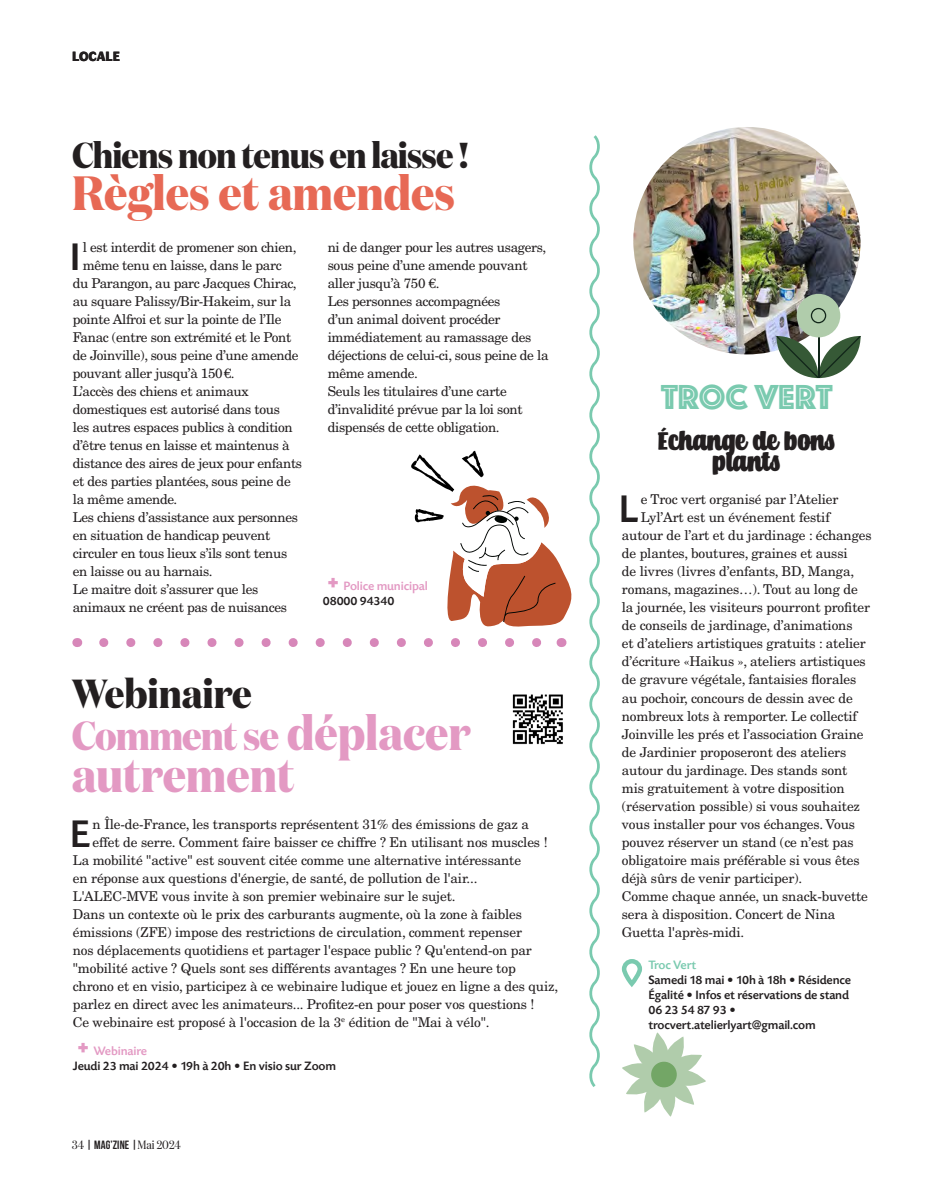
<style>
.page{position:relative;width:944px;height:1200px;background:#fff}
.page>*{position:absolute;margin:0;border:0;box-sizing:border-box;transform-origin:0 0}
.t1{font:700 48px "Domaine Disp Nar";color:#e76955}
.t2{font:700 48px "Domaine Disp Nar";color:#e399c3}
.t3{font:700 40.5px/42px "Domaine Disp Nar";letter-spacing:-.025em;color:#231f20}
.t4{font:500 40.35px "Today SB";color:#231f20}
.t5{font:700 36px "Domaine Disp Nar";letter-spacing:-.025em;color:#231f20}
.t6{font:36px "Phosphate Inline";color:#7acaaf}
.t7{font:27px/21px "Hamish";letter-spacing:-.01em;color:#231f20;text-align:center}
.t8{font:13.5px/18px "New Century Schlbk LT Std";letter-spacing:-.01em;color:#231f20}
.t9{font:900 13.5px "Faune Display";color:#231f20}
.t10{font:500 12.75px/15px "Today SB";letter-spacing:-.01em;color:#231f20}
.t11{font:500 12.75px "Today SB";letter-spacing:-.01em;color:#e399c3}
.t12{font:500 12.75px "Today SB";letter-spacing:-.025em;color:#7acaaf}
.t13{font:12px "Bebas Neue";letter-spacing:.01em;color:#231f20}
.s1{color:#e399c3}
.s2{font-size:48px;color:#e399c3}
.s3{font-family:"Domaine Disp Nar"}
</style>
<div class="page">
<div style="left:622px;top:958px;width:20px;height:27px;border:4px solid #7acaaf;border-radius:8px"></div>
<svg style="left:104px;top:638px;width:437px;height:9px"></svg>
<img style="left:512px;top:694px;width:51px;height:51px">
<svg style="left:589px;top:135px;width:11px;height:952px"></svg>
<img style="left:633px;top:127px;width:228px;height:227px;border-radius:114px">
<div style="left:797px;top:294px;width:43px;height:43px;background:#b0ccab;border-radius:50%"></div>
<svg style="left:811px;top:308px;width:15px;height:15px"></svg>
<svg style="left:776px;top:336px;width:85px;height:42px"></svg>
<svg style="left:622px;top:1032px;width:84px;height:84px"></svg>
<svg style="left:411px;top:450px;width:161px;height:177px"></svg>
<p class="t9" style="left:72px;top:46px;width:49px">LOCALE</p>
<h3 class="t5" style="left:72px;top:132px;width:398px">Chiens non tenus en laisse !</h3>
<h1 class="t1" style="left:72px;top:162px;width:385px">Règles et amendes</h1>
<h3 class="t4" style="left:70px;top:241px;width:12px">I</h3>
<p class="t8" style="left:83px;top:238px;width:215px">l est interdit de promener son chien,</p>
<p class="t8" style="left:328px;top:238px;width:222px">ni de danger pour les autres usagers, sous peine d’une amende pouvant aller jusqu’à 750 €.<br>Les personnes accompagnées<br>d’un animal doivent procéder immédiatement au ramassage des déjections de celui-ci, sous peine de la même amende.<br>Seuls les titulaires d’une carte d’invalidité prévue par la loi sont dispensés de cette obligation.</p>
<p class="t8" style="left:83px;top:256px;width:200px">même tenu en laisse, dans le parc</p>
<p class="t8" style="left:73px;top:274px;width:225px">du Parangon, au parc Jacques Chirac,</p>
<p class="t8" style="left:73px;top:292px;width:220px">au square Palissy/Bir-Hakeim, sur la</p>
<p class="t8" style="left:73px;top:310px;width:210px">pointe Alfroi et sur la pointe de l’Ile</p>
<p class="t8" style="left:73px;top:328px;width:220px">Fanac (entre son extrémité et le Pont</p>
<p class="t8" style="left:73px;top:346px;width:227px">de Joinville), sous peine d’une amende</p>
<p class="t8" style="left:73px;top:364px;width:163px">pouvant aller jusqu’à 150€.</p>
<p class="t8" style="left:73px;top:382px;width:177px">L’accès des chiens et animaux</p>
<p class="t8" style="left:73px;top:400px;width:209px">domestiques est autorisé dans tous</p>
<p class="t8" style="left:73px;top:418px;width:222px">les autres espaces publics à condition</p>
<p class="t8" style="left:73px;top:436px;width:218px">d’être tenus en laisse et maintenus à</p>
<p class="t8" style="left:73px;top:454px;width:231px">distance des aires de jeux pour enfants</p>
<p class="t8" style="left:73px;top:472px;width:219px">et des parties plantées, sous peine de</p>
<p class="t8" style="left:73px;top:490px;width:106px">la même amende.</p>
<p class="t8" style="left:73px;top:508px;width:227px">Les chiens d’assistance aux personnes</p>
<p class="t8" style="left:73px;top:526px;width:199px">en situation de handicap peuvent</p>
<p class="t8" style="left:73px;top:544px;width:216px">circuler en tous lieux s’ils sont tenus</p>
<p class="t8" style="left:73px;top:562px;width:141px">en laisse ou au harnais.</p>
<p class="t8" style="left:73px;top:580px;width:187px">Le maitre doit s’assurer que les</p>
<p class="t8" style="left:73px;top:598px;width:216px">animaux ne créent pas de nuisances</p>
<p class="t11" style="left:344px;top:580px;width:86px">Police municipal</p>
<p class="t10" style="left:323px;top:594px;width:73px">08000 94340</p>
<h2 class="t3" style="left:72px;top:672px;width:401px">Webinaire<br><span class="s1">Comment se</span> <span class="s2">déplacer</span></h2>
<h1 class="t2" style="left:72px;top:744px;width:224px">autrement</h1>
<h3 class="t4" style="left:70px;top:817px;width:22px">E</h3>
<p class="t8" style="left:93px;top:814px;width:438px">n Île-de-France, les transports représentent 31% des émissions de gaz a</p>
<p class="t8" style="left:93px;top:832px;width:457px">effet de serre. Comment faire baisser ce chiffre ? En utilisant nos muscles !</p>
<p class="t8" style="left:73px;top:850px;width:450px">La mobilité "active" est souvent citée comme une alternative intéressante</p>
<p class="t8" style="left:73px;top:868px;width:406px">en réponse aux questions d'énergie, de santé, de pollution de l'air...</p>
<p class="t8" style="left:73px;top:886px;width:384px">L'ALEC-MVE vous invite à son premier webinaire sur le sujet.</p>
<p class="t8" style="left:73px;top:904px;width:451px">Dans un contexte où le prix des carburants augmente, où la zone à faibles</p>
<p class="t8" style="left:73px;top:922px;width:451px">émissions (ZFE) impose des restrictions de circulation, comment repenser</p>
<p class="t8" style="left:73px;top:940px;width:460px">nos déplacements quotidiens et partager l'espace public ? Qu'entend-on par</p>
<p class="t8" style="left:73px;top:958px;width:444px">"mobilité active ? Quels sont ses différents avantages ? En une heure top</p>
<p class="t8" style="left:73px;top:976px;width:487px">chrono et en visio, participez à ce webinaire ludique et jouez en ligne a des quiz,</p>
<p class="t8" style="left:73px;top:994px;width:463px">parlez en direct avec les animateurs... Profitez-en pour poser vos questions !</p>
<p class="t8" style="left:73px;top:1012px;width:418px">Ce webinaire est proposé à l'occasion de la 3<sup>e</sup> édition de "Mai à vélo".</p>
<p class="t11" style="left:93px;top:1045px;width:55px">Webinaire</p>
<p class="t10" style="left:73px;top:1059px;width:265px">Jeudi 23 mai 2024 • 19h à 20h • En visio sur Zoom</p>
<p class="t13" style="left:72px;top:1137px;width:110px"><span class="s3">34</span> | MAG’ZINE |<span class="s3">Mai 2024</span></p>
<h3 class="t6" style="left:661px;top:372px;width:173px">TROC VERT</h3>
<h3 class="t7" style="left:658px;top:431px;width:179px">Échange de bons plants</h3>
<h3 class="t4" style="left:619px;top:493px;width:21px">L</h3>
<p class="t8" style="left:641px;top:490px;width:199px">e Troc vert organisé par l’Atelier</p>
<p class="t8" style="left:641px;top:508px;width:191px">Lyl’Art est un événement festif</p>
<p class="t8" style="left:622px;top:526px;width:251px">autour de l’art et du jardinage : échanges</p>
<p class="t8" style="left:622px;top:544px;width:227px">de plantes, boutures, graines et aussi</p>
<p class="t8" style="left:622px;top:562px;width:234px">de livres (livres d’enfants, BD, Manga,</p>
<p class="t8" style="left:622px;top:580px;width:237px">romans, magazines…). Tout au long de</p>
<p class="t8" style="left:622px;top:598px;width:250px">la journée, les visiteurs pourront profiter</p>
<p class="t8" style="left:622px;top:616px;width:232px">de conseils de jardinage, d’animations</p>
<p class="t8" style="left:622px;top:634px;width:245px">et d’ateliers artistiques gratuits : atelier</p>
<p class="t8" style="left:622px;top:652px;width:245px">d’écriture «Haikus », ateliers artistiques</p>
<p class="t8" style="left:622px;top:670px;width:236px">de gravure végétale, fantaisies florales</p>
<p class="t8" style="left:622px;top:688px;width:232px">au pochoir, concours de dessin avec de</p>
<p class="t8" style="left:622px;top:706px;width:237px">nombreux lots à remporter. Le collectif</p>
<p class="t8" style="left:622px;top:724px;width:243px">Joinville les prés et l’association Graine</p>
<p class="t8" style="left:622px;top:742px;width:226px">de Jardinier proposeront des ateliers</p>
<p class="t8" style="left:622px;top:760px;width:227px">autour du jardinage. Des stands sont</p>
<p class="t8" style="left:622px;top:778px;width:224px">mis gratuitement à votre disposition</p>
<p class="t8" style="left:622px;top:796px;width:240px">(réservation possible) si vous souhaitez</p>
<p class="t8" style="left:622px;top:814px;width:235px">vous installer pour vos échanges. Vous</p>
<p class="t8" style="left:622px;top:832px;width:233px">pouvez réserver un stand (ce n’est pas</p>
<p class="t8" style="left:622px;top:850px;width:239px">obligatoire mais préférable si vous êtes</p>
<p class="t8" style="left:622px;top:868px;width:182px">déjà sûrs de venir participer).</p>
<p class="t8" style="left:622px;top:886px;width:248px">Comme chaque année, un snack-buvette</p>
<p class="t8" style="left:622px;top:904px;width:215px">sera à disposition. Concert de Nina</p>
<p class="t8" style="left:622px;top:922px;width:124px">Guetta l'après-midi.</p>
<p class="t12" style="left:648px;top:959px;width:49px">Troc Vert</p>
<p class="t10" style="left:648px;top:973px;width:204px">Samedi 18 mai • 10h à 18h • Résidence<br>Égalité • Infos et réservations de stand<br>06 23 54 87 93 • trocvert.atelierlyart@gmail.com</p>
</div>
